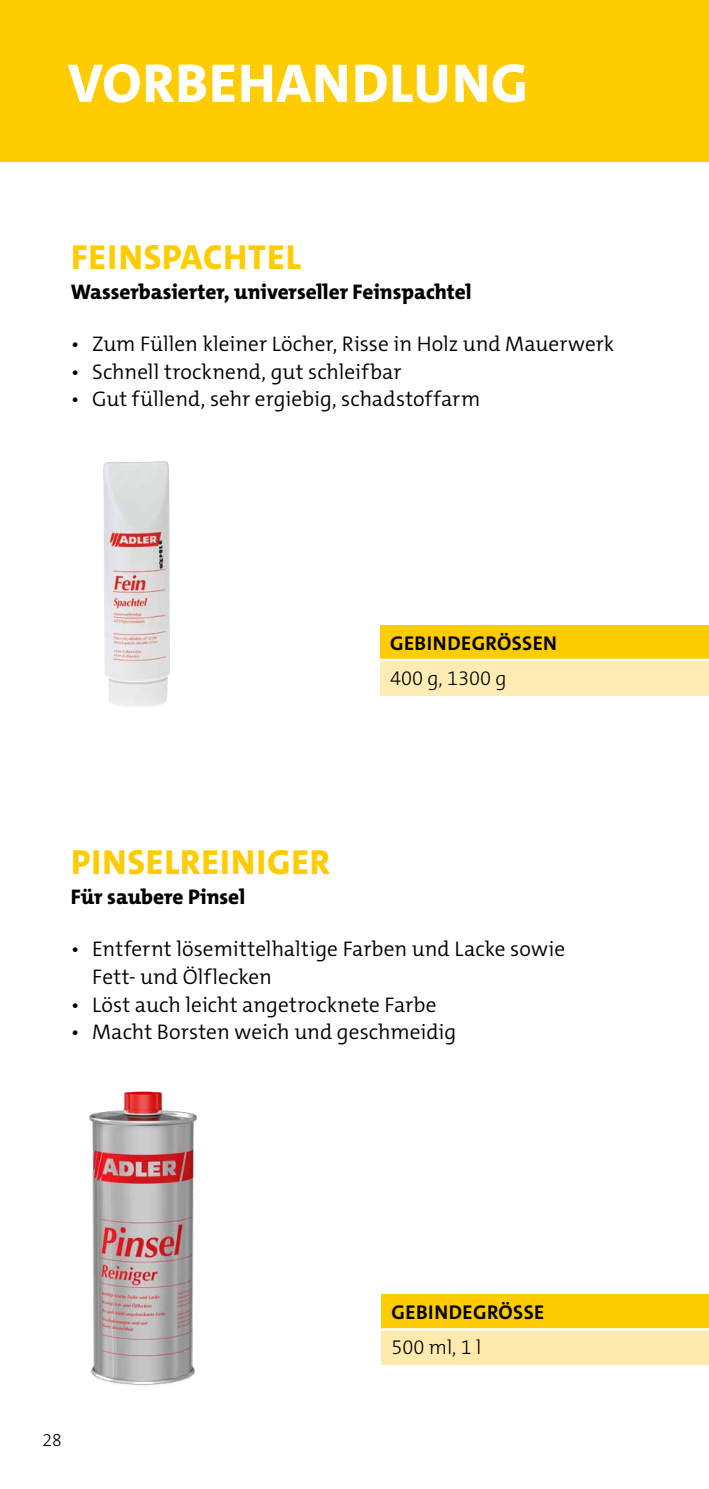
<style>
.page{position:relative;width:709px;height:1489px;background:#fff}
.page>*{position:absolute;margin:0;border:0;box-sizing:border-box;transform-origin:0 0}
.t1{font:800 55px "The Mix C4 s";letter-spacing:.02em;color:#fff}
.t2{font:800 35px "The Mix C4 s";letter-spacing:.025em;color:#fc0}
.t3{font:300 21.25px/27.5px "The Mix C4 s";color:#000}
.t4{font:800 21.25px "The Mix C4 s";color:#000}
.t5{font:700 20px "The Mix C4 s";letter-spacing:.02em;color:#000}
.t6{font:300 20px "The Mix C4 s";color:#000}
.t7{font:300 17.5px "The Mix C4 s";color:#000}
</style>
<div class="page">
<div style="left:0;top:0;width:709px;height:161px;background:#fc0"></div>
<div style="left:381px;top:1293px;width:328px;height:36px;background:#fc0"></div>
<div style="left:381px;top:1329px;width:328px;height:35px;background:#ffeaad"></div>
<hr style="left:381px;top:1327px;width:328px;height:3px;background:#fff">
<img style="left:103px;top:461px;width:67px;height:246px">
<div style="left:380px;top:625px;width:329px;height:35px;background:#fc0"></div>
<div style="left:380px;top:660px;width:329px;height:35px;background:#feecb4"></div>
<hr style="left:380px;top:658px;width:329px;height:3px;background:#fff">
<img style="left:89px;top:1091px;width:108px;height:294px">
<h1 class="t1" style="left:68px;top:48px;width:461px">VORBEHANDLUNG</h1>
<h2 class="t2" style="left:71px;top:234px;width:231px">FEINSPACHTEL</h2>
<p class="t4" style="left:71px;top:278px;width:402px">Wasserbasierter, universeller Feinspachtel</p>
<p class="t3" style="left:71px;top:330px;width:545px">• Zum Füllen kleiner Löcher, Risse in Holz und Mauerwerk</p>
<p class="t3" style="left:71px;top:358px;width:332px">• Schnell trocknend, gut schleifbar</p>
<p class="t3" style="left:71px;top:385px;width:411px">• Gut füllend, sehr ergiebig, schadstoffarm</p>
<p class="t5" style="left:390px;top:630px;width:168px">GEBINDEGRÖSSEN</p>
<p class="t6" style="left:390px;top:665px;width:118px">400 g, 1300 g</p>
<h2 class="t2" style="left:71px;top:839px;width:260px">PINSELREINIGER</h2>
<p class="t4" style="left:71px;top:883px;width:176px">Für saubere Pinsel</p>
<p class="t3" style="left:92px;top:935px;width:474px;text-indent:-21px">• Entfernt lösemittelhaltige Farben und Lacke sowie<br>Fett- und Ölflecken</p>
<p class="t3" style="left:71px;top:990px;width:367px">• Löst auch leicht angetrocknete Farbe</p>
<p class="t3" style="left:71px;top:1018px;width:387px">• Macht Borsten weich und geschmeidig</p>
<p class="t7" style="left:43px;top:1429px;width:21px">28</p>
<p class="t5" style="left:391px;top:1298px;width:154px">GEBINDEGRÖSSE</p>
<p class="t6" style="left:391px;top:1334px;width:91px">500 ml, 1 l</p>
</div>
